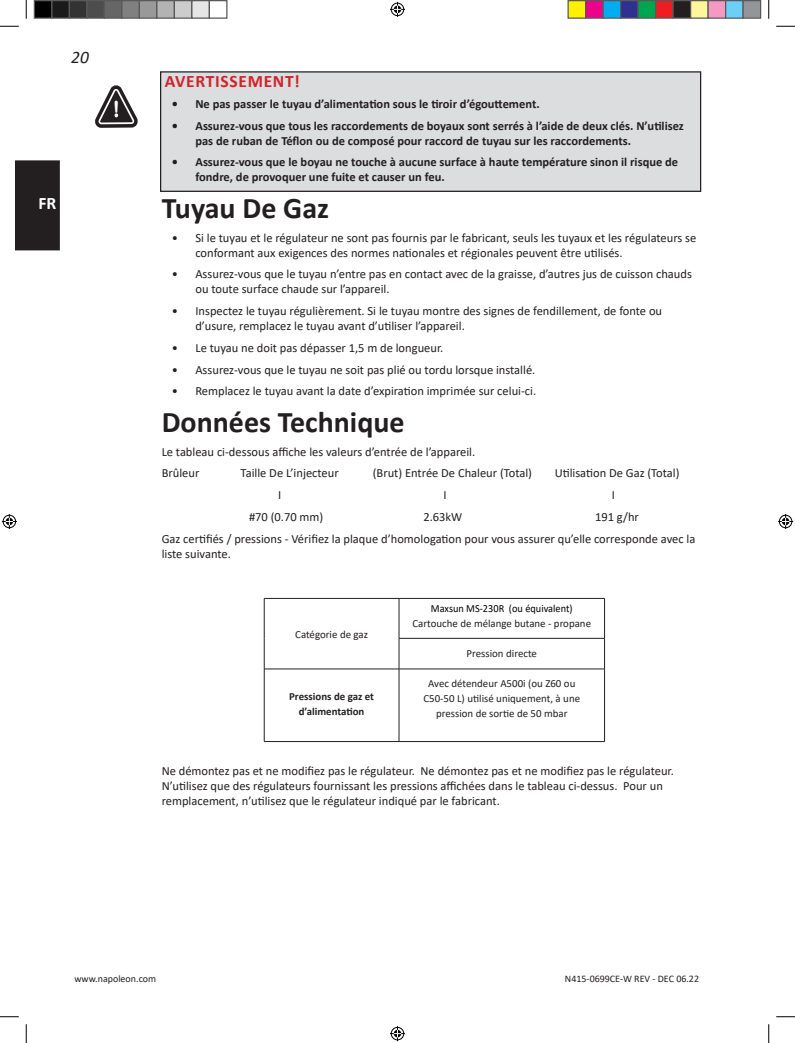
<style>
.page{position:relative;width:795px;height:1043px;background:#fff}
.page>*{position:absolute;margin:0;border:0;box-sizing:border-box;transform-origin:0 0}
.Chapter_head{font:700 30px "Calibri";color:#231f20}
.Warning_-Caution{font:700 17.5px "Calibri";letter-spacing:.04em;color:#d1232a}
.t1{font:italic 17.5px "Calibri";color:#231f20}
.t2{font:700 17.5px "Calibri";color:#fff}
.Body_text_INDENT{font:12.5px/15px "Calibri";color:#231f20}
.t3{font:700 12.5px/15px "Calibri";color:#231f20}
.Tbl_cell{font:10.88px/14.9px "Calibri";color:#231f20;text-align:center}
.Tbl_head{font:10.88px "Calibri";color:#231f20}
.Tbl_cell-2{font:700 10.88px/14.5px "Calibri";color:#231f20;text-align:center}
.Tbl_head-2{font:10.88px "Calibri";color:#000;scale:.95 1}
.t4{font:10px "Calibri";color:#231f20}
</style>
<div class="page">
<div style="left:15px;top:161px;width:44px;height:89px;background:#231f20"></div>
<div style="left:15px;top:160px;width:45px;height:90px;border:1px solid #231f20"></div>
<div style="left:161px;top:72px;width:540px;height:119px;background:#dcdddf"></div>
<div style="left:160px;top:71px;width:541px;height:121px;border:1px solid #231f20"></div>
<hr style="left:264px;top:598px;width:135px;height:1px;background:#231f20">
<hr style="left:264px;top:598px;width:1px;height:40px;background:#231f20">
<hr style="left:399px;top:598px;width:206px;height:1px;background:#231f20">
<hr style="left:399px;top:598px;width:1px;height:40px;background:#231f20">
<hr style="left:604px;top:598px;width:1px;height:40px;background:#231f20">
<hr style="left:264px;top:638px;width:1px;height:31px;background:#231f20">
<hr style="left:399px;top:638px;width:206px;height:1px;background:#231f20">
<hr style="left:399px;top:638px;width:1px;height:31px;background:#231f20">
<hr style="left:604px;top:638px;width:1px;height:31px;background:#231f20">
<hr style="left:264px;top:668px;width:135px;height:1px;background:#231f20">
<hr style="left:264px;top:669px;width:1px;height:72px;background:#231f20">
<hr style="left:399px;top:668px;width:206px;height:1px;background:#231f20">
<hr style="left:399px;top:669px;width:1px;height:72px;background:#231f20">
<hr style="left:604px;top:669px;width:1px;height:72px;background:#231f20">
<hr style="left:264px;top:741px;width:135px;height:1px;background:#231f20">
<hr style="left:399px;top:741px;width:206px;height:1px;background:#231f20">
<svg style="left:0;top:25px;width:19px;height:2px"></svg>
<svg style="left:776px;top:25px;width:19px;height:2px"></svg>
<svg style="left:0;top:1016px;width:19px;height:1px"></svg>
<svg style="left:776px;top:1016px;width:19px;height:1px"></svg>
<svg style="left:25px;top:0;width:2px;height:19px"></svg>
<svg style="left:25px;top:1024px;width:2px;height:18px"></svg>
<svg style="left:768px;top:0;width:2px;height:19px"></svg>
<svg style="left:768px;top:1024px;width:2px;height:18px"></svg>
<svg style="left:390px;top:2px;width:15px;height:15px"></svg>
<svg style="left:390px;top:1026px;width:15px;height:15px"></svg>
<svg style="left:2px;top:514px;width:15px;height:15px"></svg>
<svg style="left:778px;top:514px;width:15px;height:15px"></svg>
<div style="left:34px;top:1px;width:18px;height:17px;background:#000"></div>
<div style="left:34px;top:0;width:18px;height:19px;border:1px solid #595959"></div>
<div style="left:52px;top:1px;width:17px;height:17px;background:#1a1a1a"></div>
<div style="left:51px;top:0;width:19px;height:19px;border:1px solid #595959"></div>
<div style="left:69px;top:1px;width:18px;height:17px;background:#333"></div>
<div style="left:69px;top:0;width:19px;height:19px;border:1px solid #595959"></div>
<div style="left:87px;top:1px;width:17px;height:17px;background:#4d4d4d"></div>
<div style="left:86px;top:0;width:19px;height:19px;border:1px solid #595959"></div>
<div style="left:104px;top:1px;width:18px;height:17px;background:#666"></div>
<div style="left:104px;top:0;width:18px;height:19px;border:1px solid #595959"></div>
<div style="left:122px;top:1px;width:17px;height:17px;background:#808080"></div>
<div style="left:121px;top:0;width:19px;height:19px;border:1px solid #595959"></div>
<div style="left:139px;top:1px;width:18px;height:17px;background:#999"></div>
<div style="left:139px;top:0;width:19px;height:19px;border:1px solid #595959"></div>
<div style="left:157px;top:1px;width:17px;height:17px;background:#b3b3b3"></div>
<div style="left:156px;top:0;width:19px;height:19px;border:1px solid #595959"></div>
<div style="left:174px;top:1px;width:18px;height:17px;background:#ccc"></div>
<div style="left:174px;top:0;width:18px;height:19px;border:1px solid #595959"></div>
<div style="left:192px;top:1px;width:17px;height:17px;background:#e6e6e6"></div>
<div style="left:191px;top:0;width:19px;height:19px;border:1px solid #595959"></div>
<div style="left:209px;top:0;width:19px;height:19px;border:1px solid #595959"></div>
<div style="left:568px;top:1px;width:18px;height:17px;background:#fff101"></div>
<div style="left:568px;top:0;width:18px;height:19px;border:1px solid #595959"></div>
<div style="left:586px;top:1px;width:17px;height:17px;background:#ed028c"></div>
<div style="left:585px;top:0;width:19px;height:19px;border:1px solid #595959"></div>
<div style="left:603px;top:1px;width:18px;height:17px;background:#00aeef"></div>
<div style="left:602px;top:0;width:19px;height:19px;border:1px solid #595959"></div>
<div style="left:621px;top:1px;width:17px;height:17px;background:#2e3092"></div>
<div style="left:620px;top:0;width:19px;height:19px;border:1px solid #595959"></div>
<div style="left:638px;top:1px;width:18px;height:17px;background:#00a54f"></div>
<div style="left:638px;top:0;width:18px;height:19px;border:1px solid #595959"></div>
<div style="left:656px;top:1px;width:17px;height:17px;background:#ee1d23"></div>
<div style="left:655px;top:0;width:19px;height:19px;border:1px solid #595959"></div>
<div style="left:673px;top:1px;width:18px;height:17px;background:#231f20"></div>
<div style="left:672px;top:0;width:19px;height:19px;border:1px solid #595959"></div>
<div style="left:691px;top:1px;width:17px;height:17px;background:#fff79a"></div>
<div style="left:690px;top:0;width:19px;height:19px;border:1px solid #595959"></div>
<div style="left:708px;top:1px;width:18px;height:17px;background:#f499c2"></div>
<div style="left:708px;top:0;width:18px;height:19px;border:1px solid #595959"></div>
<div style="left:726px;top:1px;width:17px;height:17px;background:#6bcff6"></div>
<div style="left:725px;top:0;width:19px;height:19px;border:1px solid #595959"></div>
<div style="left:743px;top:1px;width:18px;height:17px;background:#939598"></div>
<div style="left:742px;top:0;width:19px;height:19px;border:1px solid #595959"></div>
<svg style="left:95px;top:85px;width:43px;height:43px"></svg>
<h2 class="t1" style="left:71px;top:45px;width:19px">20</h2>
<h2 class="t2" style="left:39px;top:191px;width:19px">FR</h2>
<p class="Warning_-Caution" style="left:165px;top:69px;width:136px">AVERTISSEMENT!</p>
<p class="t3" style="left:172px;top:96px;width:370px">• Ne pas passer le tuyau d’alimentation sous le tiroir d’égouttement.</p>
<p class="t3" style="left:195px;top:118px;width:490px;text-indent:-24px">• Assurez-vous que tous les raccordements de boyaux sont serrés à l’aide de deux clés. N’utilisez pas de ruban de Téflon ou de composé pour raccord de tuyau sur les raccordements.</p>
<p class="t3" style="left:195px;top:154px;width:484px;text-indent:-24px">• Assurez-vous que le boyau ne touche à aucune surface à haute température sinon il risque de fondre, de provoquer une fuite et causer un feu.</p>
<p class="Chapter_head" style="left:162px;top:186px;width:169px">Tuyau De Gaz</p>
<p class="Body_text_INDENT" style="left:195px;top:230px;width:502px;text-indent:-24px">• Si le tuyau et le régulateur ne sont pas fournis par le fabricant, seuls les tuyaux et les régulateurs se conformant aux exigences des normes nationales et régionales peuvent être utilisés.</p>
<p class="Body_text_INDENT" style="left:195px;top:266px;width:498px;text-indent:-24px">• Assurez-vous que le tuyau n’entre pas en contact avec de la graisse, d’autres jus de cuisson chauds ou toute surface chaude sur l’appareil.</p>
<p class="Body_text_INDENT" style="left:195px;top:303px;width:468px;text-indent:-24px">• Inspectez le tuyau régulièrement. Si le tuyau montre des signes de fendillement, de fonte ou d’usure, remplacez le tuyau avant d’utiliser l’appareil.</p>
<p class="Body_text_INDENT" style="left:172px;top:340px;width:273px">• Le tuyau ne doit pas dépasser 1,5 m de longueur.</p>
<p class="Body_text_INDENT" style="left:172px;top:362px;width:365px">• Assurez-vous que le tuyau ne soit pas plié ou tordu lorsque installé.</p>
<p class="Body_text_INDENT" style="left:172px;top:383px;width:366px">• Remplacez le tuyau avant la date d’expiration imprimée sur celui-ci.</p>
<p class="Chapter_head" style="left:162px;top:400px;width:244px">Données Technique</p>
<p class="Body_text_INDENT" style="left:162px;top:444px;width:315px">Le tableau ci-dessous affiche les valeurs d’entrée de l’appareil.</p>
<p class="Body_text_INDENT" style="left:162px;top:465px;width:39px">Brûleur</p>
<p class="Body_text_INDENT" style="left:241px;top:465px;width:100px">Taille De L’injecteur</p>
<p class="Body_text_INDENT" style="left:373px;top:465px;width:161px">(Brut) Entrée De Chaleur (Total)</p>
<p class="Body_text_INDENT" style="left:555px;top:465px;width:126px">Utilisation De Gaz (Total)</p>
<p class="Body_text_INDENT" style="left:278px;top:487px;width:5px">I</p>
<p class="Body_text_INDENT" style="left:444px;top:487px;width:5px">I</p>
<p class="Body_text_INDENT" style="left:612px;top:487px;width:5px">I</p>
<p class="Body_text_INDENT" style="left:249px;top:509px;width:76px">#70 (0.70 mm)</p>
<p class="Body_text_INDENT" style="left:423px;top:509px;width:40px">2.63kW</p>
<p class="Body_text_INDENT" style="left:595px;top:509px;width:45px">191 g/hr</p>
<p class="Body_text_INDENT" style="left:162px;top:531px;width:535px">Gaz certifiés / pressions - Vérifiez la plaque d’homologation pour vous assurer qu’elle corresponde avec la liste suivante.</p>
<p class="Tbl_cell" style="left:295px;top:626px;width:74px">Catégorie de gaz</p>
<p class="Tbl_cell-2" style="left:289px;top:689px;width:86px">Pressions de gaz et d’alimentation</p>
<p class="Tbl_head-2" style="left:431px;top:600px;width:151px">Maxsun MS-230R (ou équivalent)</p>
<p class="Tbl_head" style="left:412px;top:616px;width:180px">Cartouche de mélange butane - propane</p>
<p class="Tbl_cell" style="left:467px;top:646px;width:72px">Pression directe</p>
<p class="Tbl_cell" style="left:423px;top:676px;width:158px">Avec détendeur A500i (ou Z60 ou<br>C50-50 L) utilisé uniquement, à une pression de sortie de 50 mbar</p>
<p class="Body_text_INDENT" style="left:162px;top:763px;width:514px">Ne démontez pas et ne modifiez pas le régulateur. Ne démontez pas et ne modifiez pas le régulateur.<br>N’utilisez que des régulateurs fournissant les pressions affichées dans le tableau ci-dessus. Pour un remplacement, n’utilisez que le régulateur indiqué par le fabricant.</p>
<p class="t4" style="left:74px;top:972px;width:83px">www.napoleon.com</p>
<p class="t4" style="left:565px;top:972px;width:136px">N415-0699CE-W REV - DEC 06.22</p>
</div>
